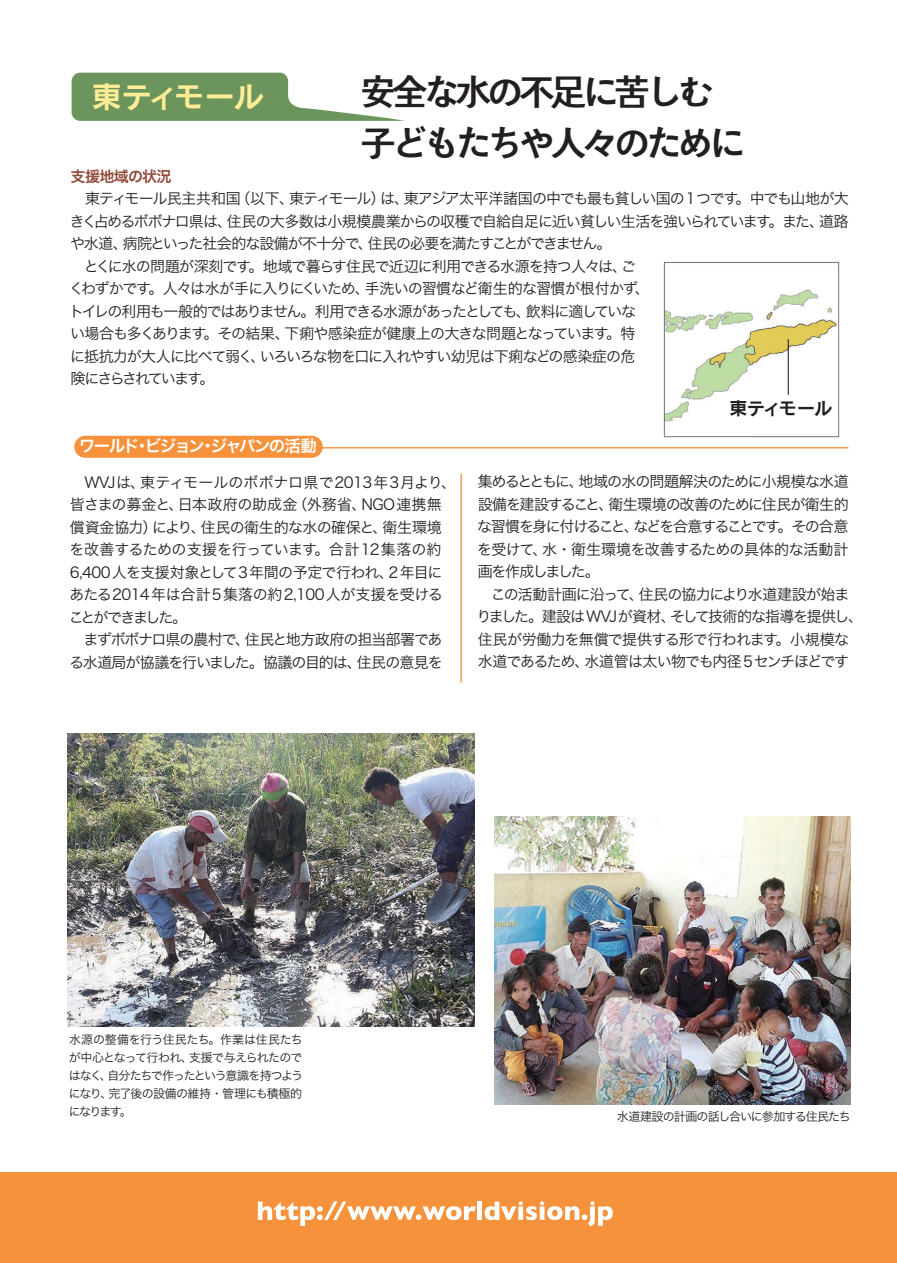
<style>
.page{position:relative;width:897px;height:1263px;background:#fff}
.page>*{position:absolute;margin:0;border:0;box-sizing:border-box;transform-origin:0 0}
.t1{font:36px/51px "Kai Gothic Std W6";letter-spacing:-.12em;color:#231f20}
.t2{font:30px "Rodin Pro B";letter-spacing:-.05em;color:#ffec96}
.t3{font:18px "Rodin Pro B";letter-spacing:-.05em;color:#231f20}
.t4{font:16.5px "Hira Kaku Pro W6";letter-spacing:-.1em;color:#fff}
.t5{font:15px/22.5px "Hira Kaku Pro W3";letter-spacing:-.055em;color:#231f20;text-align:right}
.t6{font:15px/22.5px "Hira Kaku Pro W3";letter-spacing:-.02em;color:#231f20}
.t7{font:15px "Hira Kaku Pro W3";letter-spacing:-.095em;color:#231f20}
.t8{font:15px "Hira Kaku Pro W3";letter-spacing:-.08em;color:#231f20}
.t9{font:15px "Hira Kaku Pro W3";letter-spacing:-.14em;color:#231f20}
.t10{font:15px "Hira Kaku Pro W6";letter-spacing:-.04em;color:#8f4736}
.t11{font:12px/18px "Hira Kaku Pro W3";letter-spacing:-.08em;color:#231f20;text-align:justify}
</style>
<div class="page">
<hr style="left:460px;top:473px;width:2px;height:210px;background:#f6923b">
<div style="left:0;top:1172px;width:896px;height:91px;background:#f6923b"></div>
<svg style="left:258px;top:1201px;width:217px;height:25px"></svg>
<div style="left:477px;top:1201px;width:5px;height:19px;background:#fff"></div>
<svg style="left:484px;top:1201px;width:128px;height:25px"></svg>
<svg style="left:72px;top:73px;width:333px;height:48px"></svg>
<div style="left:74px;top:436px;width:249px;height:22px;background:#f6923b;border-radius:11px"></div>
<hr style="left:315px;top:447px;width:533px;height:1px;background:#f6923b">
<img style="left:666px;top:289px;width:170px;height:133px">
<div style="left:664px;top:262px;width:174px;height:175px;border:1px solid #76787b"></div>
<img style="left:494px;top:816px;width:356px;height:288px">
<img style="left:68px;top:733px;width:406px;height:293px">
<hr style="left:787px;top:339px;width:1px;height:56px;background:#231f20">
<h2 class="t2" style="left:92px;top:77px;width:173px">東ティモール</h2>
<h1 class="t1" style="left:360px;top:67px;width:386px">安全な水の不足に苦しむ子どもたちや人々のために</h1>
<p class="t10" style="left:71px;top:162px;width:102px">支援地域の状況</p>
<p class="t5" style="left:85px;top:186px;width:765px">東ティモール民主共和国（以下、東ティモール）は、東アジア太平洋諸国の中でも最も貧しい国の1つです。中でも山地が大</p>
<p class="t5" style="left:70px;top:209px;width:780px">きく占めるボボナロ県は、住民の大多数は小規模農業からの収穫で自給自足に近い貧しい生活を強いられています。また、道路</p>
<p class="t8" style="left:70px;top:230px;width:543px">や水道、病院といった社会的な設備が不十分で、住民の必要を満たすことができません。</p>
<p class="t5" style="left:84px;top:254px;width:554px">とくに水の問題が深刻です。地域で暮らす住民で近辺に利用できる水源を持つ人々は、ご</p>
<p class="t5" style="left:69px;top:276px;width:582px">くわずかです。人々は水が手に入りにくいため、手洗いの習慣など衛生的な習慣が根付かず、</p>
<p class="t7" style="left:69px;top:297px;width:568px">トイレの利用も一般的ではありません。利用できる水源があったとしても、飲料に適していな</p>
<p class="t5" style="left:70px;top:321px;width:567px">い場合も多くあります。その結果、下痢や感染症が健康上の大きな問題となっています。特</p>
<p class="t5" style="left:70px;top:344px;width:566px">に抵抗力が大人に比べて弱く、いろいろな物を口に入れやすい幼児は下痢などの感染症の危</p>
<p class="t9" style="left:71px;top:365px;width:145px">険にさらされています。</p>
<p class="t4" style="left:79px;top:431px;width:239px">ワールド・ビジョン・ジャパンの活動</p>
<p class="t6" style="left:69px;top:470px;width:389px">　WVJは、東ティモールのボボナロ県で2013年3月より、皆さまの募金と、日本政府の助成金（外務省、NGO連携無償資金協力）により、住民の衛生的な水の確保と、衛生環境を改善するための支援を行っています。合計12集落の約<br>6,400人を支援対象として3年間の予定で行われ、2年目にあたる2014年は合計5集落の約2,100人が支援を受けることができました。</p>
<p class="t5" style="left:69px;top:627px;width:375px">まずボボナロ県の農村で、住民と地方政府の担当部署である水道局が協議を行いました。協議の目的は、住民の意見を</p>
<p class="t3" style="left:729px;top:396px;width:104px">東ティモール</p>
<p class="t5" style="left:477px;top:469px;width:373px;text-align:justify">集めるとともに、地域の水の問題解決のために小規模な水道設備を建設すること、衛生環境の改善のために住民が衛生的な習慣を身に付けること、などを合意することです。その合意を受けて、水・衛生環境を改善するための具体的な活動計画を作成しました。</p>
<p class="t5" style="left:476px;top:582px;width:388px;text-align:left;text-indent:14px">この活動計画に沿って、住民の協力により水道建設が始まりました。建設はWVJが資材、そして技術的な指導を提供し、住民が労働力を無償で提供する形で行われます。小規模な水道であるため、水道管は太い物でも内径 5センチほどです</p>
<p class="t11" style="left:69px;top:1029px;width:236px">水源の整備を行う住民たち。作業は住民たちが中心となって行われ、支援で与えられたのではなく、自分たちで作ったという意識を持つようになり、完了後の設備の維持・管理にも積極的になります。</p>
<p class="t11" style="left:617px;top:1106px;width:235px">水道建設の計画の話し合いに参加する住民たち</p>
</div>
